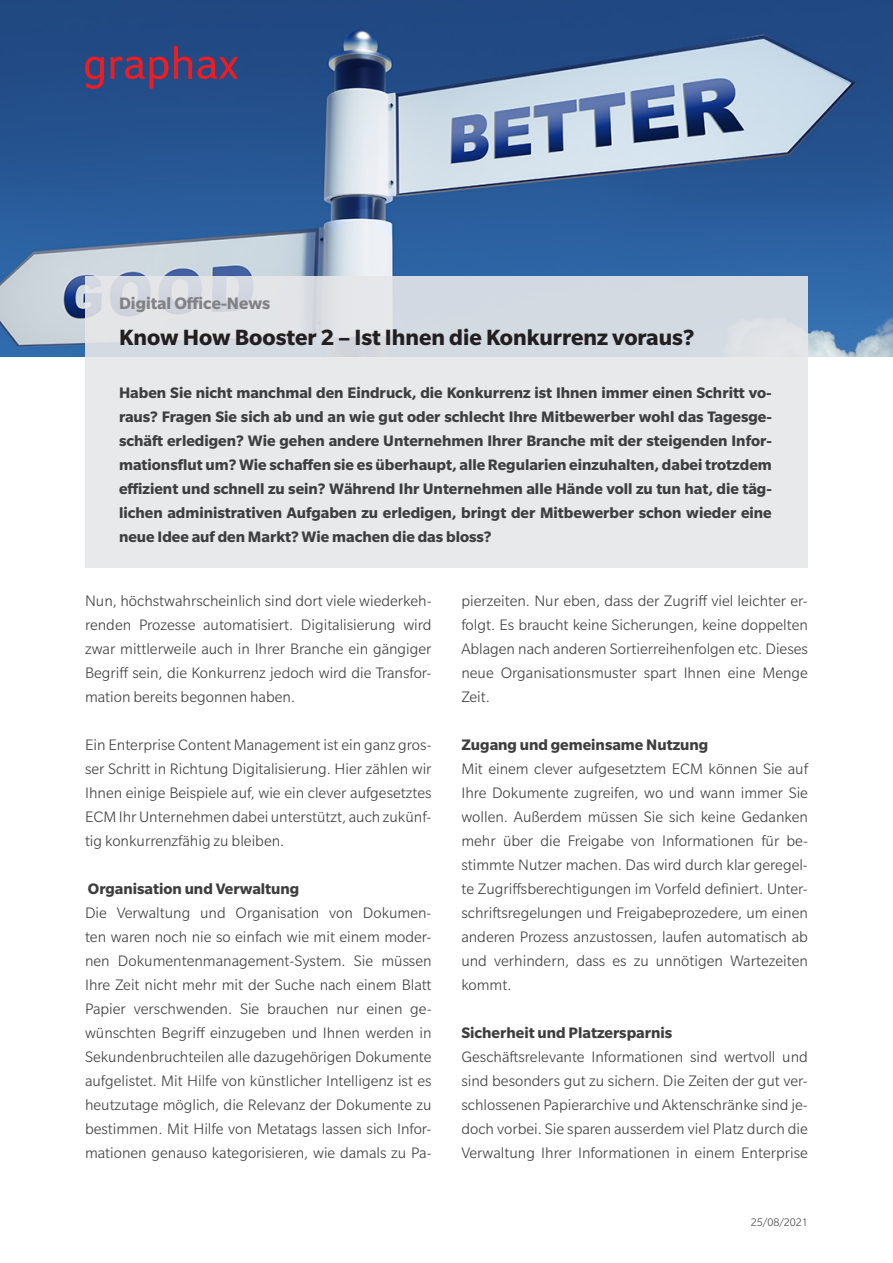
<style>
.page{position:relative;width:893px;height:1263px;background:#fff}
.page>*{position:absolute;margin:0;border:0;box-sizing:border-box;transform-origin:0 0}
.t1{font:700 24px "Slate Pro";color:#231f20}
.t2{font:700 18px "Slate Pro";color:#808285}
.t3{font:300 16.5px/24px "Slate Pro";color:#3e3e3f;text-align:justify}
.t4{font:700 16.5px/24px "Slate Pro";color:#3e3e3f;text-align:justify}
.t5{font:300 12px "Slate Pro";color:#3e3e3f}
</style>
<div class="page">
<img style="left:0;top:0;width:893px;height:356px">
<div style="left:85px;top:276px;width:723px;height:292px;background:linear-gradient(to bottom,#dadee4,#ededee)"></div>
<svg style="left:85px;top:57px;width:19px;height:32px"></svg>
<svg style="left:111px;top:57px;width:57px;height:32px"></svg>
<svg style="left:174px;top:46px;width:64px;height:33px"></svg>
<p class="t2" style="left:119px;top:294px;width:153px">Digital Office-News</p>
<h1 class="t1" style="left:119px;top:325px;width:577px">Know How Booster 2 – Ist Ihnen die Konkurrenz voraus?</h1>
<p class="t4" style="left:119px;top:380px;width:654px">Haben Sie nicht manchmal den Eindruck, die Konkurrenz ist Ihnen immer einen Schritt vo&shy;raus? Fragen Sie sich ab und an wie gut oder schlecht Ihre Mitbewerber wohl das Tagesge&shy;schäft erledigen? Wie gehen andere Unternehmen Ihrer Branche mit der steigenden Infor&shy;mationsflut um? Wie schaffen sie es überhaupt, alle Regularien einzuhalten, dabei trotzdem effizient und schnell zu sein? Während Ihr Unternehmen alle Hände voll zu tun hat, die täg&shy;lichen administrativen Aufgaben zu erledigen, bringt der Mitbewerber schon wieder eine neue Idee auf den Markt? Wie machen die das bloss?</p>
<p class="t3" style="left:85px;top:589px;width:348px">Nun, höchstwahrscheinlich sind dort viele wiederkeh&shy;renden Prozesse automatisiert. Digitalisierung wird zwar mittlerweile auch in Ihrer Branche ein gängiger Begriff sein, die Konkurrenz jedoch wird die Transfor&shy;mation bereits begonnen haben.</p>
<p class="t3" style="left:85px;top:733px;width:348px">Ein Enterprise Content Management ist ein ganz gros&shy;ser Schritt in Richtung Digitalisierung. Hier zählen wir Ihnen einige Beispiele auf, wie ein clever aufgesetztes ECM Ihr Unternehmen dabei unterstützt, auch zukünf&shy;tig konkurrenzfähig zu bleiben.</p>
<p class="t4" style="left:88px;top:877px;width:213px">Organisation und Verwaltung</p>
<p class="t3" style="left:85px;top:901px;width:348px">Die Verwaltung und Organisation von Dokumen&shy;ten waren noch nie so einfach wie mit einem moder&shy;nen Dokumentenmanagement-System. Sie müssen Ihre Zeit nicht mehr mit der Suche nach einem Blatt Papier verschwenden. Sie brauchen nur einen ge&shy;wünschten Begriff einzugeben und Ihnen werden in Sekundenbruchteilen alle dazugehörigen Dokumente aufgelistet. Mit Hilfe von künstlicher Intelligenz ist es heutzutage möglich, die Relevanz der Dokumente zu bestimmen. Mit Hilfe von Metatags lassen sich Infor&shy;mationen genauso kategorisieren, wie damals zu Pa-</p>
<p class="t3" style="left:461px;top:589px;width:348px">pierzeiten. Nur eben, dass der Zugriff viel leichter er&shy;folgt. Es braucht keine Sicherungen, keine doppelten Ablagen nach anderen Sortierreihenfolgen etc. Dieses neue Organisationsmuster spart Ihnen eine Menge Zeit.</p>
<p class="t4" style="left:461px;top:733px;width:248px">Zugang und gemeinsame Nutzung</p>
<p class="t3" style="left:461px;top:757px;width:348px">Mit einem clever aufgesetztem ECM können Sie auf Ihre Dokumente zugreifen, wo und wann immer Sie wollen. Außerdem müssen Sie sich keine Gedanken mehr über die Freigabe von Informationen für be&shy;stimmte Nutzer machen. Das wird durch klar geregel&shy;te Zugriffsberechtigungen im Vorfeld definiert. Unter&shy;schriftsregelungen und Freigabeprozedere, um einen anderen Prozess anzustossen, laufen automatisch ab und verhindern, dass es zu unnötigen Wartezeiten kommt.</p>
<p class="t4" style="left:461px;top:1021px;width:212px">Sicherheit und Platzersparnis</p>
<p class="t3" style="left:461px;top:1045px;width:348px">Geschäftsrelevante Informationen sind wertvoll und sind besonders gut zu sichern. Die Zeiten der gut ver&shy;schlossenen Papierarchive und Aktenschränke sind je&shy;doch vorbei. Sie sparen ausserdem viel Platz durch die Verwaltung Ihrer Informationen in einem Enterprise</p>
<p class="t5" style="left:751px;top:1216px;width:58px">25/08/2021</p>
</div>
